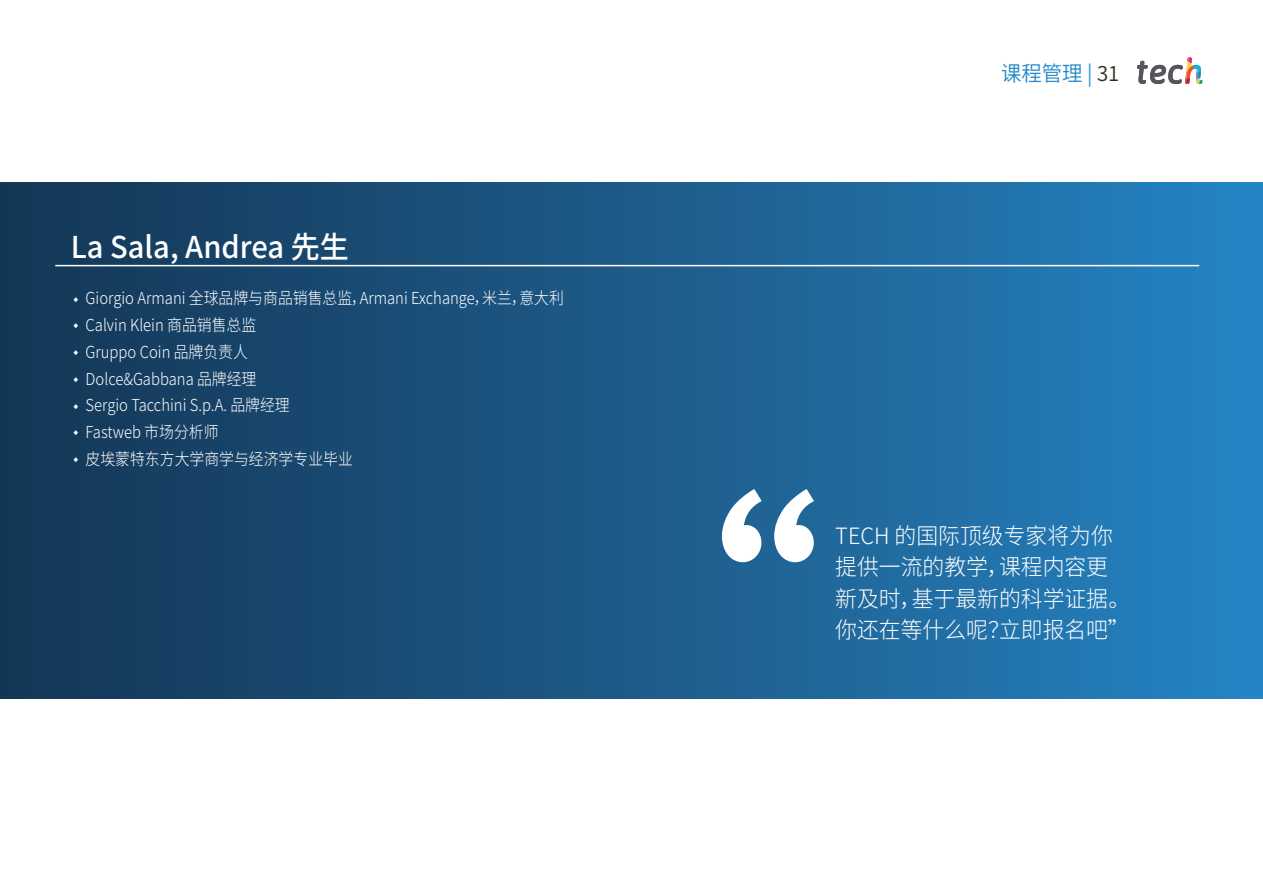
<style>
.page{position:relative;width:1263px;height:893px;background:#fff}
.page>*{position:absolute;margin:0;border:0;box-sizing:border-box;transform-origin:0 0}
.t1{font:500 30px "Source Han Sans CN";color:#fff}
.t2{font:300 22.5px/31.5px "Source Han Sans CN";color:#fff}
.t3{font:21px "Source Han Sans CN";color:#2488c9}
.t4{font:300 16.5px/26.7px "Source Han Sans CN";color:#fff;scale:.9 1}
.s1{color:#312e20}
</style>
<div class="page">
<div style="left:0;top:183px;width:1263px;height:516px;background:linear-gradient(to right,#143453,#2683c2)"></div>
<svg style="left:722px;top:489px;width:92px;height:73px"></svg>
<hr style="left:55px;top:265px;width:1144px;height:1px;background:#fff">
<svg style="left:1137px;top:57px;width:65px;height:28px"></svg>
<svg style="left:74px;top:297px;width:4px;height:5px"></svg>
<svg style="left:74px;top:323px;width:4px;height:5px"></svg>
<svg style="left:74px;top:350px;width:4px;height:5px"></svg>
<svg style="left:74px;top:377px;width:4px;height:5px"></svg>
<svg style="left:74px;top:404px;width:4px;height:5px"></svg>
<svg style="left:74px;top:430px;width:4px;height:5px"></svg>
<svg style="left:74px;top:457px;width:4px;height:5px"></svg>
<h1 class="t1" style="left:71px;top:230px;width:280px">La Sala, Andrea 先生</h1>
<p class="t4" style="left:86px;top:285px;width:533px">Giorgio Armani 全球品牌与商品销售总监，Armani Exchange，米兰，意大利<br>Calvin Klein 商品销售总监<br>Gruppo Coin 品牌负责人<br>Dolce&amp;Gabbana 品牌经理<br>Sergio Tacchini S.p.A. 品牌经理<br>Fastweb 市场分析师<br>皮埃蒙特东方大学商学与经济学专业毕业</p>
<p class="t3" style="left:1001px;top:62px;width:120px">课程管理 | <span class="s1">31</span></p>
<h2 class="t2" style="left:835px;top:520px;width:296px">TECH 的国际顶级专家将为你提供一流的教学，课程内容更新及时，基于最新的科学证据。你还在等什么呢？立即报名吧”</h2>
</div>
